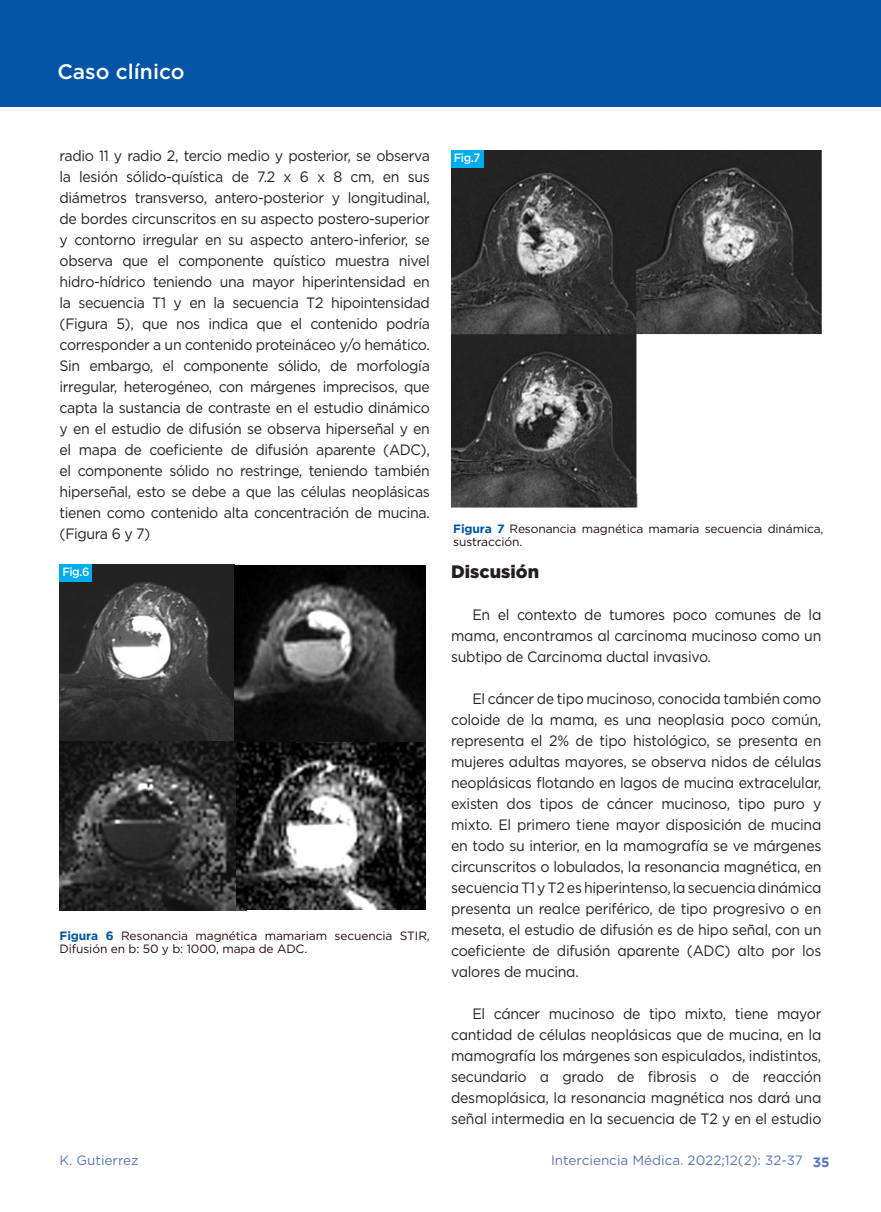
<style>
.page{position:relative;width:881px;height:1212px;background:#fff}
.page>*{position:absolute;margin:0;border:0;box-sizing:border-box;transform-origin:0 0}
.encabezados{font:500 21px "Gotham";color:#fff}
.t1{font:900 18px "Gotham";color:#231f20}
.t2{font:15px/21px "Gotham";letter-spacing:-.02em;color:#231f20;text-align:justify;scale:.94 1}
.t3{font:13.5px "Gotham";color:#5876ba}
.t4{font:700 13.5px "Gotham";color:#5876ba}
.t5{font:12px/13.5px "Gotham";letter-spacing:-.01em;color:#210b0d}
.t6{font:500 12px "Gotham";letter-spacing:-.03em;color:#fff;scale:.94 1}
.s1{font-weight:700;color:#0154a6}
</style>
<div class="page">
<div style="left:0;top:0;width:880px;height:106px;background:#0154a6"></div>
<img style="left:60px;top:564px;width:174px;height:177px">
<img style="left:234px;top:565px;width:191px;height:178px">
<img style="left:60px;top:741px;width:186px;height:169px">
<img style="left:451px;top:151px;width:370px;height:357px">
<img style="left:236px;top:743px;width:190px;height:167px">
<div style="left:60px;top:564px;width:32px;height:17px;background:#00aeef"></div>
<div style="left:451px;top:151px;width:32px;height:17px;background:#00aeef"></div>
<p class="encabezados" style="left:57px;top:58px;width:128px">Caso clínico</p>
<p class="t2" style="left:60px;top:145px;width:395px">radio 11 y radio 2, tercio medio y posterior, se observa la lesión sólido-quística de 7.2 x 6 x 8 cm, en sus diámetros transverso, antero-posterior y longitudinal, de bordes circunscritos en su aspecto postero-superior y contorno irregular en su aspecto antero-inferior, se observa que el componente quístico muestra nivel hidro-hídrico teniendo una mayor hiperintensidad en la secuencia T1 y en la secuencia T2 hipointensidad (Figura 5), que nos indica que el contenido podría corresponder a un contenido proteináceo y/o hemático.<br>Sin embargo, el componente sólido, de morfología irregular, heterogéneo, con márgenes imprecisos, que capta la sustancia de contraste en el estudio dinámico y en el estudio de difusión se observa hiperseñal y en el mapa de coeficiente de difusión aparente (ADC), el componente sólido no restringe, teniendo también hiperseñal, esto se debe a que las células neoplásicas tienen como contenido alta concentración de mucina. (Figura 6 y 7)</p>
<p class="t6" style="left:62px;top:563px;width:31px">Fig.6</p>
<p class="t5" style="left:60px;top:928px;width:371px"><span class="s1">Figura 6</span> Resonancia magnética mamariam secuencia STIR,<br>Difusión en b: 50 y b: 1000, mapa de ADC.</p>
<p class="t6" style="left:453px;top:150px;width:30px">Fig.7</p>
<p class="t5" style="left:453px;top:521px;width:371px"><span class="s1">Figura 7</span> Resonancia magnética mamaria secuencia dinámica, sustracción.</p>
<p class="t1" style="left:451px;top:561px;width:89px">Discusión</p>
<p class="t2" style="left:451px;top:603px;width:395px;text-indent:21px">En el contexto de tumores poco comunes de la mama, encontramos al carcinoma mucinoso como un subtipo de Carcinoma ductal invasivo.</p>
<p class="t2" style="left:451px;top:687px;width:395px;text-indent:21px">El cáncer de tipo mucinoso, conocida también como coloide de la mama, es una neoplasia poco común, representa el 2% de tipo histológico, se presenta en mujeres adultas mayores, se observa nidos de células neoplásicas flotando en lagos de mucina extracelular, existen dos tipos de cáncer mucinoso, tipo puro y mixto. El primero tiene mayor disposición de mucina en todo su interior, en la mamografía se ve márgenes circunscritos o lobulados, la resonancia magnética, en secuencia T1 y T2 es hiperintenso, la secuencia dinámica presenta un realce periférico, de tipo progresivo o en meseta, el estudio de difusión es de hipo señal, con un coeficiente de difusión aparente (ADC) alto por los valores de mucina.</p>
<p class="t2" style="left:451px;top:1002px;width:395px;text-indent:21px">El cáncer mucinoso de tipo mixto, tiene mayor cantidad de células neoplásicas que de mucina, en la mamografía los márgenes son espiculados, indistintos, secundario a grado de fibrosis o de reacción desmoplásica, la resonancia magnética nos dará una señal intermedia en la secuencia de T2 y en el estudio</p>
<p class="t3" style="left:60px;top:1152px;width:80px">K. Gutierrez</p>
<p class="t3" style="left:551px;top:1152px;width:253px">Interciencia Médica. 2022;12(2): 32-37</p>
<p class="t4" style="left:812px;top:1154px;width:18px">35</p>
</div>
